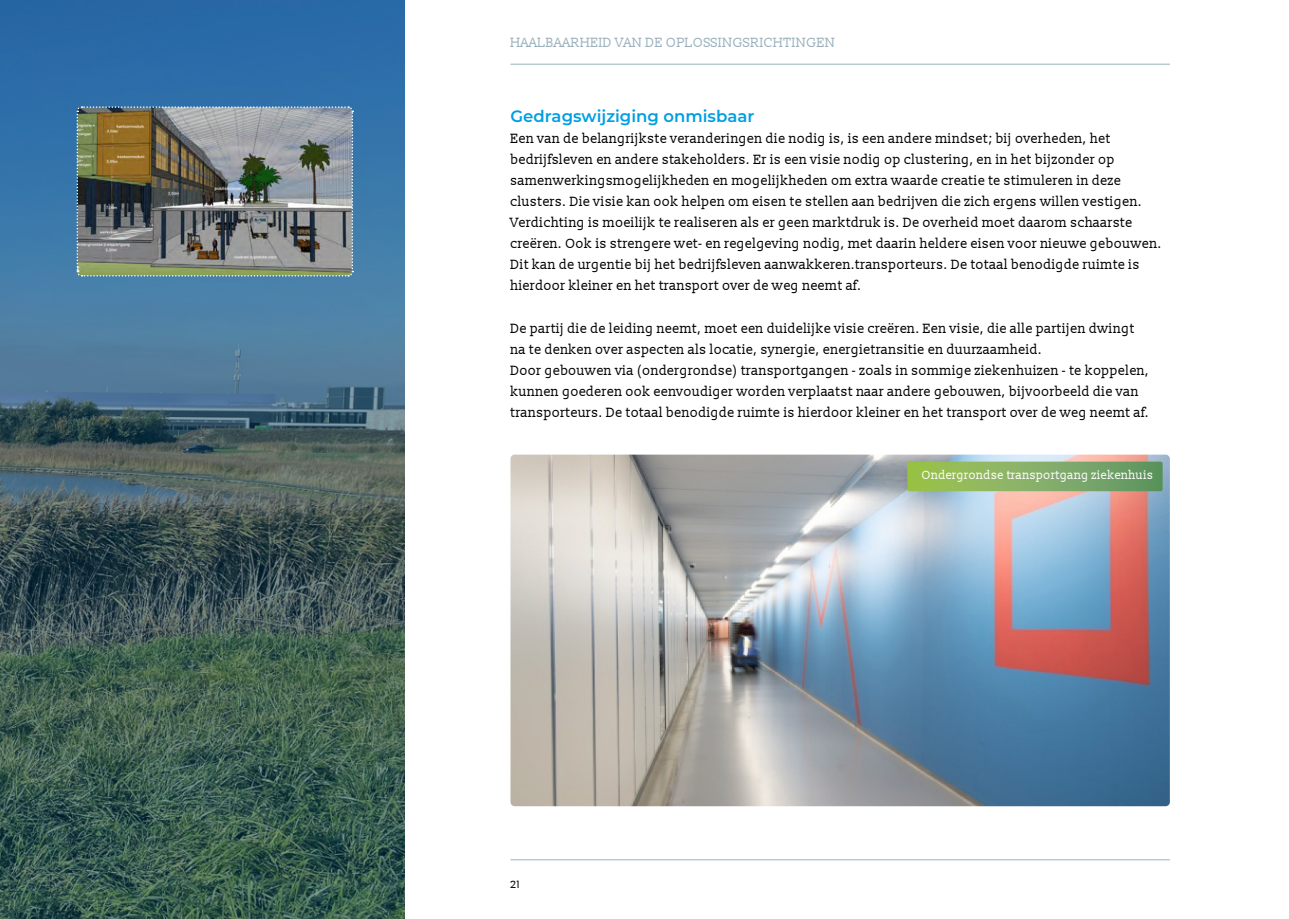
<style>
.page{position:relative;width:1289px;height:919px;background:#fff}
.page>*{position:absolute;margin:0;border:0;box-sizing:border-box;transform-origin:0 0}
.t1{font:600 16.5px "Montserrat";color:#009fe3}
.t2{font:13.5px/21px "Slabo 13 px";color:#000}
.t3{font:13.5px "Slabo 13 px";color:#9ab0bc}
.t4{font:12px "Slabo 13 px";color:#fff}
.t5{font:12px "Slabo 13 px";color:#000}
</style>
<div class="page">
<hr style="left:510px;top:64px;width:659px;height:1px;background:#9ab0bc">
<hr style="left:510px;top:859px;width:659px;height:1px;background:#9ab0bc">
<img style="left:510px;top:454px;width:659px;height:352px">
<svg style="left:0;top:0;width:404px;height:918px;background:#3f6470"></svg>
<svg style="left:907px;top:461px;width:255px;height:30px;background:#83ae62"></svg>
<img style="left:76px;top:105px;width:278px;height:172px">
<p class="t3" style="left:510px;top:34px;width:326px">HAALBAARHEID VAN DE OPLOSSINGSRICHTINGEN</p>
<p class="t1" style="left:510px;top:105px;width:245px">Gedragswijziging onmisbaar</p>
<p class="t2" style="left:510px;top:128px;width:653px">Een van de belangrijkste veranderingen die nodig is, is een andere mindset; bij overheden, het bedrijfsleven en andere stakeholders. Er is een visie nodig op clustering, en in het bijzonder op samenwerkingsmogelijkheden en mogelijkheden om extra waarde creatie te stimuleren in deze clusters. Die visie kan ook helpen om eisen te stellen aan bedrijven die zich ergens willen vestigen.<br>Verdichting is moeilijk te realiseren als er geen marktdruk is. De overheid moet daarom schaarste creëren. Ook is strengere wet- en regelgeving nodig, met daarin heldere eisen voor nieuwe gebouwen.<br>Dit kan de urgentie bij het bedrijfsleven aanwakkeren.transporteurs. De totaal benodigde ruimte is hierdoor kleiner en het transport over de weg neemt af.</p>
<p class="t2" style="left:510px;top:317px;width:640px">De partij die de leiding neemt, moet een duidelijke visie creëren. Een visie, die alle partijen dwingt na te denken over aspecten als locatie, synergie, energietransitie en duurzaamheid.<br>Door gebouwen via (ondergrondse) transportgangen - zoals in sommige ziekenhuizen - te koppelen, kunnen goederen ook eenvoudiger worden verplaatst naar andere gebouwen, bijvoorbeeld die van transporteurs. De totaal benodigde ruimte is hierdoor kleiner en het transport over de weg neemt af.</p>
<p class="t5" style="left:510px;top:875px;width:12px">21</p>
<p class="t4" style="left:921px;top:467px;width:233px">Ondergrondse transportgang ziekenhuis</p>
</div>
